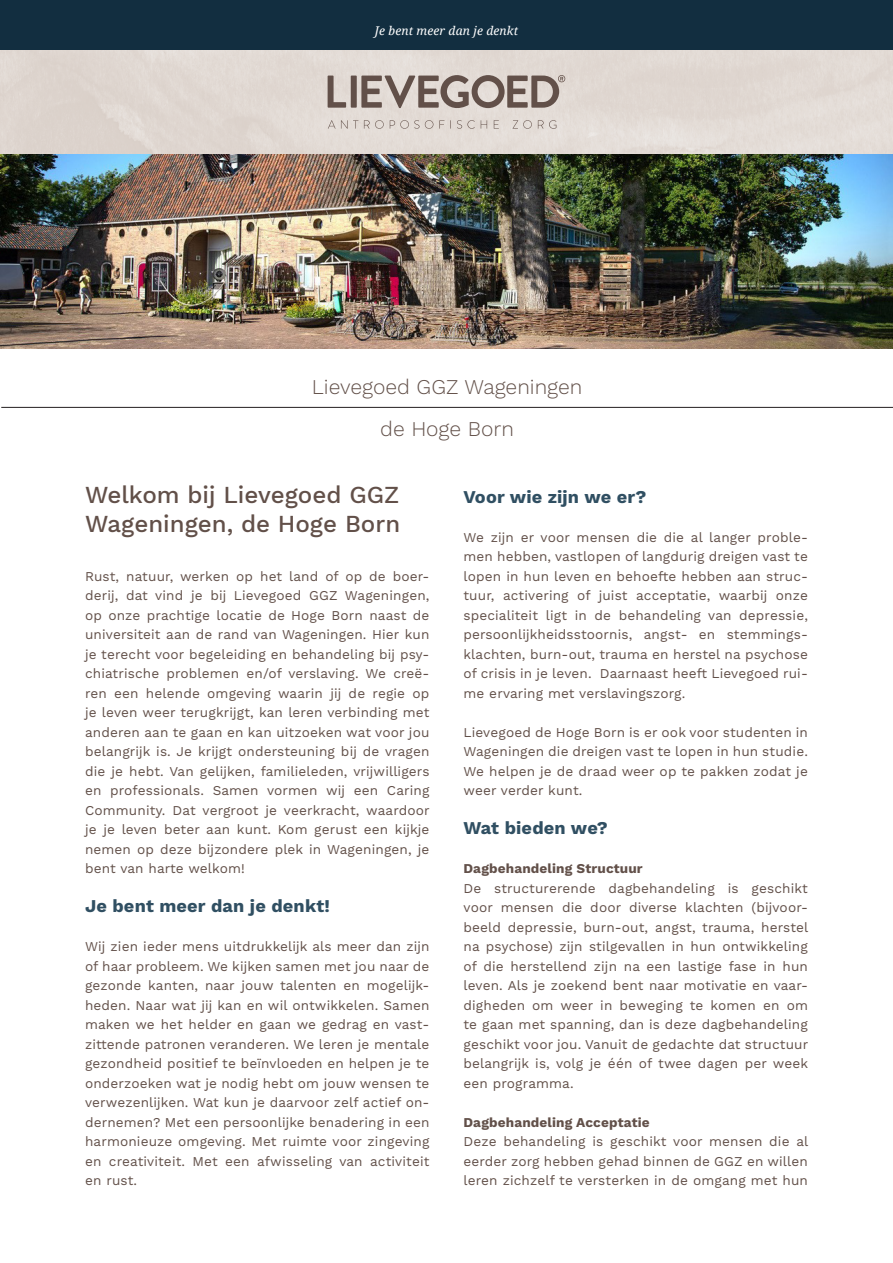
<style>
.page{position:relative;width:893px;height:1263px;background:#fff}
.page>*{position:absolute;margin:0;border:0;box-sizing:border-box;transform-origin:0 0}
.t1{font:500 24px/28.8px "Work Sans";color:#625049}
.t2{font:300 21px/42px "Work Sans";color:#625049;text-align:center}
.t3{font:700 18px "Work Sans";letter-spacing:.01em;color:#304f62}
.t4{font:13.5px/19.5px "Work Sans";letter-spacing:.01em;color:#625049;text-align:justify}
.t5{font:700 13.5px "Work Sans";letter-spacing:.01em;color:#625049}
.t6{font:italic 12px "Noto Serif";letter-spacing:.01em;color:#fff}
</style>
<div class="page">
<img style="left:0;top:50px;width:893px;height:299px">
<div style="left:0;top:0;width:893px;height:50px;background:#122e40"></div>
<svg style="left:328px;top:120px;width:30px;height:9px"></svg>
<svg style="left:364px;top:120px;width:20px;height:9px"></svg>
<svg style="left:390px;top:120px;width:43px;height:9px"></svg>
<svg style="left:439px;top:120px;width:5px;height:9px"></svg>
<svg style="left:457px;top:120px;width:18px;height:9px"></svg>
<svg style="left:481px;top:120px;width:6px;height:9px"></svg>
<svg style="left:494px;top:120px;width:5px;height:9px"></svg>
<svg style="left:513px;top:120px;width:19px;height:9px"></svg>
<svg style="left:538px;top:120px;width:18px;height:9px"></svg>
<div style="left:351px;top:76px;width:6px;height:32px;background:#625049"></div>
<svg style="left:328px;top:76px;width:18px;height:32px"></svg>
<svg style="left:361px;top:75px;width:204px;height:33px;background:#a79b95"></svg>
<hr style="left:1px;top:407px;width:892px;height:1px;background:#231f20">
<p class="t6" style="left:375px;top:22px;width:145px">Je bent meer dan je denkt</p>
<h2 class="t2" style="left:312px;top:367px;width:272px">Lievegoed GGZ Wageningen de Hoge Born</h2>
<h1 class="t1" style="left:85px;top:481px;width:317px">Welkom bij Lievegoed GGZ<br>Wageningen, de Hoge Born</h1>
<p class="t4" style="left:85px;top:567px;width:346px">Rust, natuur, werken op het land of op de boer&shy;derij, dat vind je bij Lievegoed GGZ Wageningen, op onze prachtige locatie de Hoge Born naast de universiteit aan de rand van Wageningen. Hier kun je terecht voor begeleiding en behandeling bij psy&shy;chiatrische problemen en/of verslaving. We creë&shy;ren een helende omgeving waarin jij de regie op je leven weer terugkrijgt, kan leren verbinding met anderen aan te gaan en kan uitzoeken wat voor jou belangrijk is. Je krijgt ondersteuning bij de vragen die je hebt. Van gelijken, familieleden, vrijwilligers en professionals. Samen vormen wij een Caring Community. Dat vergroot je veerkracht, waardoor je je leven beter aan kunt. Kom gerust een kijkje nemen op deze bijzondere plek in Wageningen, je bent van harte welkom!</p>
<h3 class="t3" style="left:85px;top:895px;width:246px">Je bent meer dan je denkt!</h3>
<p class="t4" style="left:85px;top:937px;width:346px">Wij zien ieder mens uitdrukkelijk als meer dan zijn of haar probleem. We kijken samen met jou naar de gezonde kanten, naar jouw talenten en mogelijk&shy;heden. Naar wat jij kan en wil ontwikkelen. Samen maken we het helder en gaan we gedrag en vast&shy;zittende patronen veranderen. We leren je mentale gezondheid positief te beïnvloeden en helpen je te onderzoeken wat je nodig hebt om jouw wensen te verwezenlijken. Wat kun je daarvoor zelf actief on&shy;dernemen? Met een persoonlijke benadering in een harmonieuze omgeving. Met ruimte voor zingeving en creativiteit. Met een afwisseling van activiteit en rust.</p>
<h3 class="t3" style="left:463px;top:486px;width:184px">Voor wie zijn we er?</h3>
<p class="t4" style="left:463px;top:528px;width:346px">We zijn er voor mensen die die al langer proble&shy;men hebben, vastlopen of langdurig dreigen vast te lopen in hun leven en behoefte hebben aan struc&shy;tuur, activering of juist acceptatie, waarbij onze specialiteit ligt in de behandeling van depressie, persoonlijkheidsstoornis, angst- en stemmings&shy;klachten, burn-out, trauma en herstel na psychose of crisis in je leven. Daarnaast heeft Lievegoed rui&shy;me ervaring met verslavingszorg.</p>
<p class="t4" style="left:463px;top:723px;width:346px">Lievegoed de Hoge Born is er ook voor studenten in Wageningen die dreigen vast te lopen in hun studie.<br>We helpen je de draad weer op te pakken zodat je weer verder kunt.</p>
<h3 class="t3" style="left:463px;top:817px;width:146px">Wat bieden we?</h3>
<p class="t5" style="left:463px;top:861px;width:181px">Dagbehandeling Structuur</p>
<p class="t4" style="left:463px;top:879px;width:346px">De structurerende dagbehandeling is geschikt voor mensen die door diverse klachten (bijvoor&shy;beeld depressie, burn-out, angst, trauma, herstel na psychose) zijn stilgevallen in hun ontwikkeling of die herstellend zijn na een lastige fase in hun leven. Als je zoekend bent naar motivatie en vaar&shy;digheden om weer in beweging te komen en om te gaan met spanning, dan is deze dagbehandeling geschikt voor jou. Vanuit de gedachte dat structuur belangrijk is, volg je één of twee dagen per week een programma.</p>
<p class="t5" style="left:463px;top:1114px;width:188px">Dagbehandeling Acceptatie</p>
<p class="t4" style="left:463px;top:1132px;width:346px">Deze behandeling is geschikt voor mensen die al eerder zorg hebben gehad binnen de GGZ en willen leren zichzelf te versterken in de omgang met hun</p>
</div>
